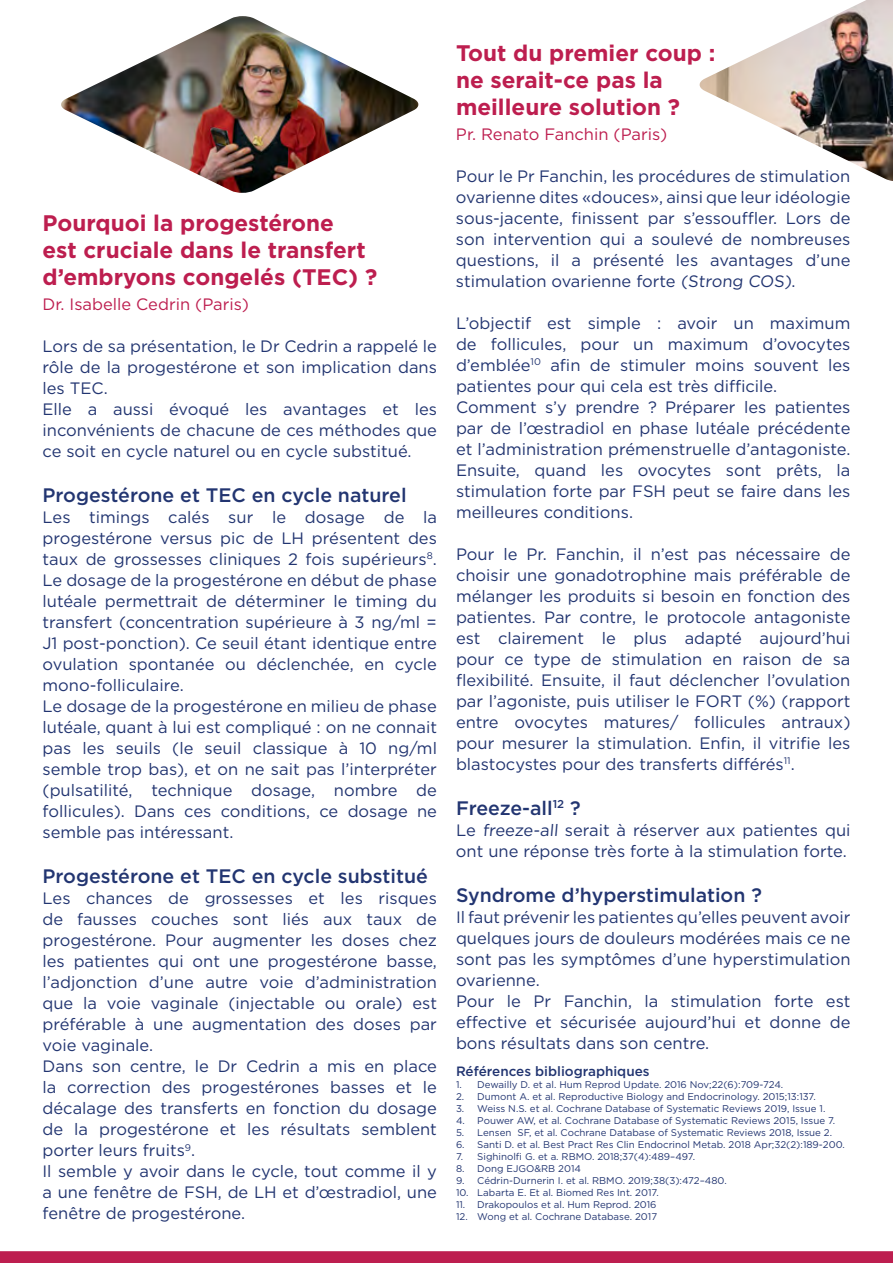
<style>
.page{position:relative;width:893px;height:1263px;background:#fff}
.page>*{position:absolute;margin:0;border:0;box-sizing:border-box;transform-origin:0 0}
.t1{font:700 22.5px/27px "Gotham";color:#bd1e4f}
.t2{font:500 19.5px "Gotham";color:#223571}
.t3{font:16.5px/21px "Gotham";color:#223571}
.t4{font:16.5px "Gotham";color:#bd1e4f}
.t5{font:500 13.5px "Gotham";color:#223571}
.t6{font:9.75px "Gotham";color:#223571}
</style>
<div class="page">
<svg style="left:0;top:1251px;width:893px;height:12px;background:#be2151"></svg>
<img style="left:61px;top:16px;width:357px;height:177px">
<img style="left:699px;top:0;width:194px;height:181px">
<h1 class="t1" style="left:43px;top:209px;width:336px">Pourquoi la progestérone<br>est cruciale dans le transfert d’embryons congelés (TEC) ?</h1>
<p class="t4" style="left:43px;top:294px;width:208px">Dr. Isabelle Cedrin (Paris)</p>
<p class="t3" style="left:43px;top:335px;width:396px">Lors de sa présentation, le Dr Cedrin a rappelé le rôle de la progestérone et son implication dans les TEC.<br>Elle a aussi évoqué les avantages et les inconvénients de chacune de ces méthodes que ce soit en cycle naturel ou en cycle substitué.</p>
<p class="t2" style="left:43px;top:482px;width:366px">Progestérone et TEC en cycle naturel</p>
<p class="t3" style="left:43px;top:506px;width:396px">Les timings calés sur le dosage de la progestérone versus pic de LH présentent des taux de grossesses cliniques 2 fois supérieurs<sup>8</sup>.<br>Le dosage de la progestérone en début de phase lutéale permettrait de déterminer le timing du transfert (concentration supérieure à 3 ng/ml = J1 post-ponction). Ce seuil étant identique entre ovulation spontanée ou déclenchée, en cycle mono-folliculaire.<br>Le dosage de la progestérone en milieu de phase lutéale, quant à lui est compliqué : on ne connait pas les seuils (le seuil classique à 10 ng/ml semble trop bas), et on ne sait pas l’interpréter (pulsatilité, technique dosage, nombre de follicules). Dans ces conditions, ce dosage ne semble pas intéressant.</p>
<p class="t2" style="left:43px;top:863px;width:387px">Progestérone et TEC en cycle substitué</p>
<p class="t3" style="left:43px;top:887px;width:396px">Les chances de grossesses et les risques de fausses couches sont liés aux taux de progestérone. Pour augmenter les doses chez les patientes qui ont une progestérone basse, l’adjonction d’une autre voie d’administration que la voie vaginale (injectable ou orale) est préférable à une augmentation des doses par voie vaginale.<br>Dans son centre, le Dr Cedrin a mis en place la correction des progestérones basses et le décalage des transferts en fonction du dosage de la progestérone et les résultats semblent porter leurs fruits<sup>9</sup>.<br>Il semble y avoir dans le cycle, tout comme il y a une fenêtre de FSH, de LH et d’œstradiol, une fenêtre de progestérone.</p>
<h1 class="t1" style="left:456px;top:39px;width:261px">Tout du premier coup : ne serait-ce pas la meilleure solution ?</h1>
<p class="t4" style="left:456px;top:123px;width:213px">Pr. Renato Fanchin (Paris)</p>
<p class="t3" style="left:456px;top:165px;width:396px;text-align:justify">Pour le Pr Fanchin, les procédures de stimulation ovarienne dites «douces», ainsi que leur idéologie sous-jacente, finissent par s’essouffler. Lors de son intervention qui a soulevé de nombreuses questions, il a présenté les avantages d’une stimulation ovarienne forte (Strong COS).</p>
<p class="t3" style="left:456px;top:312px;width:396px">L’objectif est simple : avoir un maximum de follicules, pour un maximum d’ovocytes d’emblée<sup>10</sup> afin de stimuler moins souvent les patientes pour qui cela est très difficile.<br>Comment s’y prendre ? Préparer les patientes par de l’œstradiol en phase lutéale précédente et l’administration prémenstruelle d’antagoniste.<br>Ensuite, quand les ovocytes sont prêts, la stimulation forte par FSH peut se faire dans les meilleures conditions.</p>
<p class="t3" style="left:456px;top:543px;width:396px;text-align:justify">Pour le Pr. Fanchin, il n’est pas nécessaire de choisir une gonadotrophine mais préférable de mélanger les produits si besoin en fonction des patientes. Par contre, le protocole antagoniste est clairement le plus adapté aujourd’hui pour ce type de stimulation en raison de sa flexibilité. Ensuite, il faut déclencher l’ovulation par l’agoniste, puis utiliser le FORT (%) (rapport entre ovocytes matures/ follicules antraux) pour mesurer la stimulation. Enfin, il vitrifie les blastocystes pour des transferts différés<sup>11</sup>.</p>
<p class="t2" style="left:456px;top:795px;width:126px">Freeze-all<sup>12</sup> ?</p>
<p class="t3" style="left:456px;top:819px;width:396px">Le freeze-all serait à réserver aux patientes qui ont une réponse très forte à la stimulation forte.</p>
<p class="t2" style="left:456px;top:882px;width:307px">Syndrome d’hyperstimulation ?</p>
<p class="t3" style="left:456px;top:906px;width:396px">Il faut prévenir les patientes qu’elles peuvent avoir quelques jours de douleurs modérées mais ce ne sont pas les symptômes d’une hyperstimulation ovarienne.<br>Pour le Pr Fanchin, la stimulation forte est effective et sécurisée aujourd’hui et donne de bons résultats dans son centre.</p>
<p class="t5" style="left:456px;top:1063px;width:195px">Références bibliographiques</p>
<p class="t6" style="left:456px;top:1079px;width:329px">1. Dewailly D. et al. Hum Reprod Update. 2016 Nov;22(6):709-724.</p>
<p class="t6" style="left:456px;top:1091px;width:361px">2. Dumont A. et al. Reproductive Biology and Endocrinology. 2015;13:137.</p>
<p class="t6" style="left:456px;top:1103px;width:371px">3. Weiss N.S. et al. Cochrane Database of Systematic Reviews 2019, Issue 1.</p>
<p class="t6" style="left:456px;top:1115px;width:381px">4. Pouwer AW, et al. Cochrane Database of Systematic Reviews 2015, Issue 7.</p>
<p class="t6" style="left:456px;top:1127px;width:378px">5. Lensen SF, et al. Cochrane Database of Systematic Reviews 2018, Issue 2.</p>
<p class="t6" style="left:456px;top:1139px;width:390px">6. Santi D. et al. Best Pract Res Clin Endocrinol Metab. 2018 Apr;32(2):189-200.</p>
<p class="t6" style="left:456px;top:1151px;width:241px">7. Sighinolfi G. et a. RBMO. 2018;37(4):489–497.</p>
<p class="t6" style="left:456px;top:1163px;width:127px">8. Dong EJGO&amp;RB 2014</p>
<p class="t6" style="left:456px;top:1175px;width:272px">9. Cédrin-Durnerin I. et al. RBMO. 2019;38(3):472–480.</p>
<p class="t6" style="left:456px;top:1187px;width:204px">10. Labarta E. Et al. Biomed Res Int. 2017.</p>
<p class="t6" style="left:456px;top:1199px;width:202px">11. Drakopoulos et al. Hum Reprod. 2016</p>
<p class="t6" style="left:456px;top:1211px;width:203px">12. Wong et al. Cochrane Database. 2017</p>
</div>
